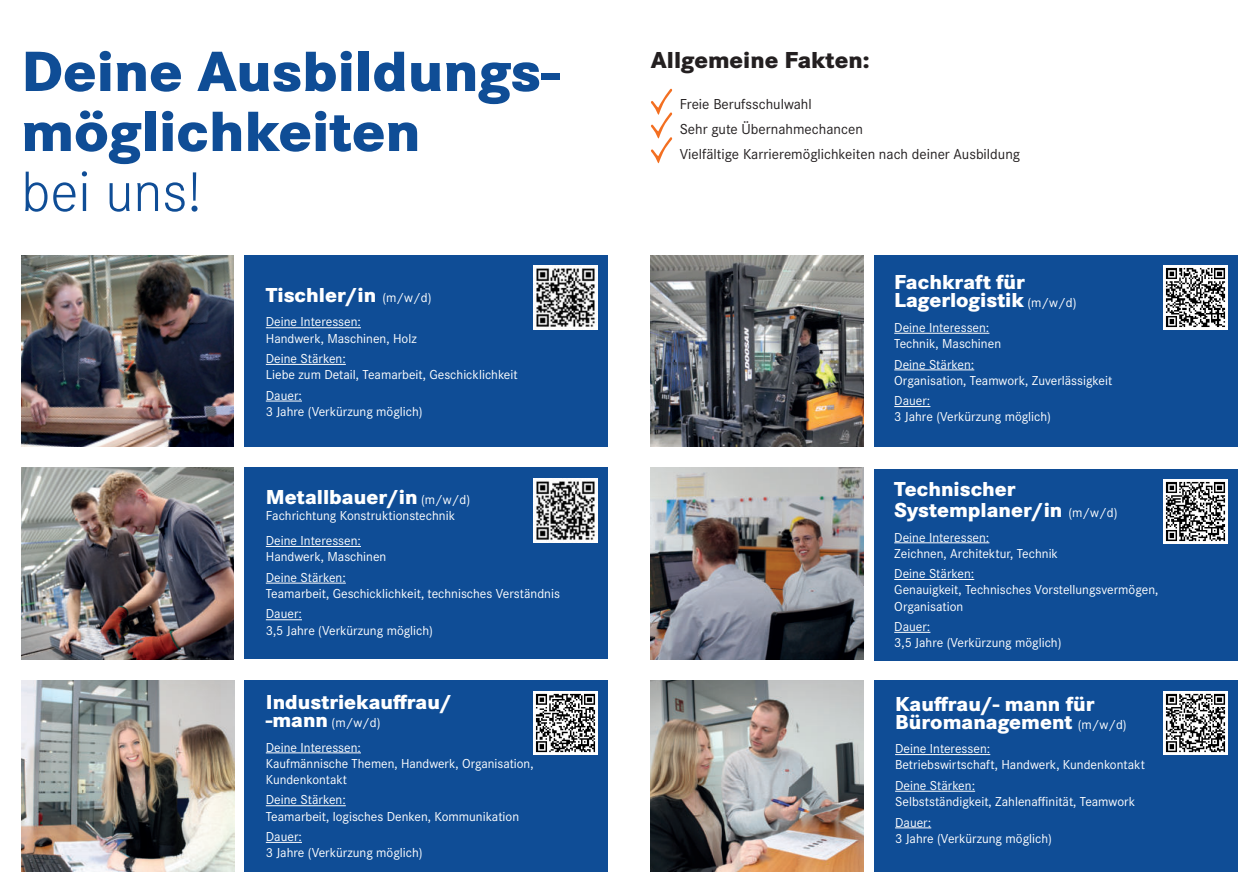
<style>
.page{position:relative;width:1259px;height:893px;background:#fff}
.page>*{position:absolute;margin:0;border:0;box-sizing:border-box;transform-origin:0 0}
.t1{font:800 58.8px/60px "Corporate S";color:#0f4d96}
.t2{font:300 58.8px "Corporate S";color:#0f4d96}
.t3{font:800 24px "Corporate S";color:#231f20}
.t4{font:800 21px/18px "Corporate S";color:#fff}
.t5{font:15px/24.8px "Corporate S";color:#231f20}
.t6{font:13.5px/16.2px "Corporate S";color:#fff}
.s1{font-weight:400;font-size:13.5px}
.s2{font-weight:800;font-size:21px}
</style>
<div class="page">
<div style="left:244px;top:255px;width:364px;height:191px;background:#0f4d96"></div>
<div style="left:244px;top:468px;width:364px;height:191px;background:#0f4d96"></div>
<div style="left:244px;top:680px;width:364px;height:192px;background:#0f4d96"></div>
<div style="left:874px;top:680px;width:363px;height:192px;background:#0f4d96"></div>
<svg style="left:651px;top:88px;width:22px;height:76px"></svg>
<hr style="left:266px;top:327px;width:95px;height:1px;background:#fff">
<hr style="left:266px;top:364px;width:80px;height:1px;background:#fff">
<hr style="left:266px;top:401px;width:36px;height:1px;background:#fff">
<img style="left:534px;top:266px;width:63px;height:64px">
<img style="left:21px;top:255px;width:213px;height:191px">
<img style="left:21px;top:680px;width:213px;height:192px">
<img style="left:651px;top:680px;width:212px;height:192px">
<hr style="left:266px;top:546px;width:95px;height:1px;background:#fff">
<hr style="left:266px;top:583px;width:80px;height:1px;background:#fff">
<hr style="left:266px;top:619px;width:36px;height:1px;background:#fff">
<img style="left:534px;top:478px;width:63px;height:64px">
<img style="left:21px;top:468px;width:213px;height:191px">
<hr style="left:266px;top:752px;width:95px;height:1px;background:#fff">
<hr style="left:266px;top:805px;width:80px;height:1px;background:#fff">
<hr style="left:266px;top:842px;width:36px;height:1px;background:#fff">
<img style="left:534px;top:691px;width:63px;height:64px">
<div style="left:874px;top:255px;width:363px;height:191px;background:#0f4d96"></div>
<img style="left:651px;top:255px;width:212px;height:191px">
<hr style="left:894px;top:333px;width:95px;height:1px;background:#fff">
<hr style="left:894px;top:369px;width:80px;height:1px;background:#fff">
<hr style="left:894px;top:406px;width:36px;height:1px;background:#fff">
<img style="left:1163px;top:266px;width:64px;height:64px">
<div style="left:874px;top:469px;width:363px;height:191px;background:#0f4d96"></div>
<img style="left:651px;top:468px;width:212px;height:191px">
<hr style="left:894px;top:542px;width:95px;height:1px;background:#fff">
<hr style="left:894px;top:579px;width:80px;height:1px;background:#fff">
<hr style="left:894px;top:632px;width:36px;height:1px;background:#fff">
<img style="left:1163px;top:479px;width:64px;height:64px">
<hr style="left:895px;top:754px;width:95px;height:1px;background:#fff">
<hr style="left:895px;top:791px;width:80px;height:1px;background:#fff">
<hr style="left:895px;top:827px;width:36px;height:1px;background:#fff">
<img style="left:1163px;top:691px;width:64px;height:64px">
<h1 class="t1" style="left:21px;top:42px;width:536px">Deine Ausbildungs&shy;möglichkeiten</h1>
<h1 class="t2" style="left:21px;top:156px;width:182px">bei uns!</h1>
<h3 class="t4" style="left:266px;top:286px;width:167px">Tischler/in <span class="s1">(m/w/d)</span></h3>
<p class="t6" style="left:266px;top:314px;width:152px">Deine Interessen:<br>Handwerk, Maschinen, Holz</p>
<p class="t6" style="left:266px;top:351px;width:253px">Deine Stärken:<br>Liebe zum Detail, Teamarbeit, Geschicklichkeit</p>
<p class="t6" style="left:266px;top:387px;width:158px">Dauer:<br>3 Jahre (Verkürzung möglich)</p>
<h3 class="t4" style="left:266px;top:488px;width:206px">Metallbauer/in <span class="s1">(m/w/d)</span></h3>
<p class="t6" style="left:266px;top:504px;width:191px;line-height:24.8px">Fachrichtung Konstruktionstechnik<br>Deine Interessen:</p>
<p class="t6" style="left:266px;top:547px;width:122px;line-height:20.4px">Handwerk, Maschinen<br>Deine Stärken:</p>
<p class="t6" style="left:266px;top:583px;width:296px;line-height:20.4px">Teamarbeit, Geschicklichkeit, technisches Verständnis<br>Dauer:</p>
<p class="t6" style="left:266px;top:622px;width:169px">3,5 Jahre (Verkürzung möglich)</p>
<h3 class="t4" style="left:266px;top:693px;width:188px">Industriekauffrau/</h3>
<p class="t6" style="left:266px;top:710px;width:116px;line-height:24.8px"><span class="s2">-mann</span> (m/w/d)<br>Deine Interessen:</p>
<p class="t6" style="left:266px;top:755px;width:269px">Kaufmännische Themen, Handwerk, Organisation,<br>Kundenkontakt</p>
<p class="t6" style="left:266px;top:792px;width:255px">Deine Stärken:<br>Teamarbeit, logisches Denken, Kommunikation</p>
<p class="t6" style="left:266px;top:828px;width:158px">Dauer:<br>3 Jahre (Verkürzung möglich)</p>
<h2 class="t3" style="left:651px;top:47px;width:220px">Allgemeine Fakten:</h2>
<p class="t5" style="left:679px;top:92px;width:342px">Freie Berufsschulwahl<br>Sehr gute Übernahmechancen<br>Vielfältige Karrieremöglichkeiten nach deiner Ausbildung</p>
<h3 class="t4" style="left:894px;top:273px;width:184px">Fachkraft für<br>Lagerlogistik <span class="s1">(m/w/d)</span></h3>
<p class="t6" style="left:894px;top:319px;width:108px">Deine Interessen:<br>Technik, Maschinen</p>
<p class="t6" style="left:894px;top:356px;width:220px">Deine Stärken:<br>Organisation, Teamwork, Zuverlässigkeit</p>
<p class="t6" style="left:894px;top:393px;width:158px">Dauer:<br>3 Jahre (Verkürzung möglich)</p>
<h3 class="t4" style="left:894px;top:478px;width:225px;line-height:21px">Technischer<br>Systemplaner/in <span class="s1">(m/w/d)</span></h3>
<p class="t6" style="left:894px;top:529px;width:165px">Deine Interessen:<br>Zeichnen, Architektur, Technik</p>
<p class="t6" style="left:894px;top:566px;width:266px">Deine Stärken:<br>Genauigkeit, Technisches Vorstellungsvermögen,<br>Organisation</p>
<p class="t6" style="left:894px;top:618px;width:169px">Dauer:<br>3,5 Jahre (Verkürzung möglich)</p>
<h3 class="t4" style="left:895px;top:695px;width:233px">Kauffrau/- mann für<br>Büromanagement <span class="s1">(m/w/d)</span></h3>
<p class="t6" style="left:895px;top:741px;width:251px">Deine Interessen:<br>Betriebswirtschaft, Handwerk, Kundenkontakt</p>
<p class="t6" style="left:895px;top:777px;width:241px">Deine Stärken:<br>Selbstständigkeit, Zahlenaffinität, Teamwork</p>
<p class="t6" style="left:895px;top:814px;width:158px">Dauer:<br>3 Jahre (Verkürzung möglich)</p>
</div>
